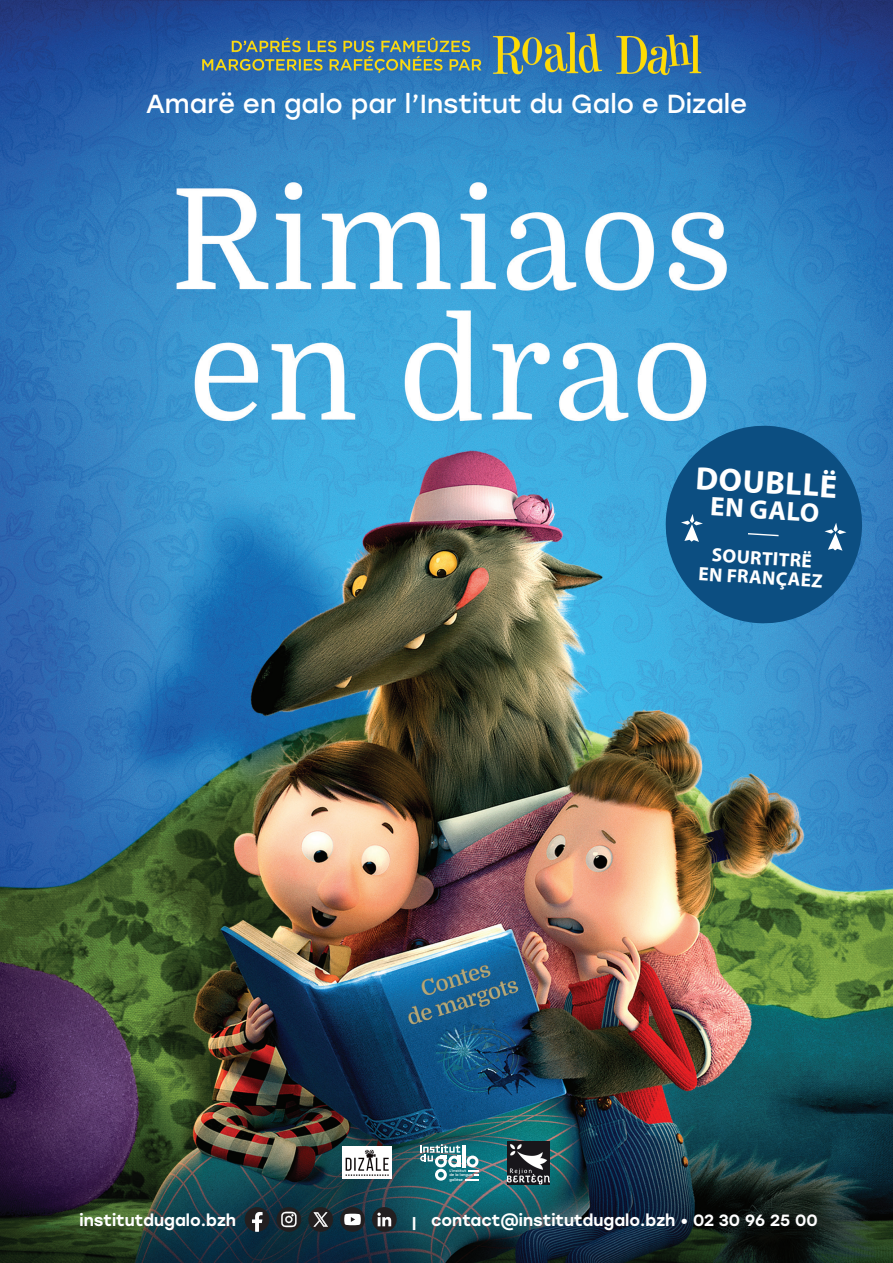
<style>
.page{position:relative;width:893px;height:1263px;background:#fff}
.page>*{position:absolute;margin:0;border:0;box-sizing:border-box;transform-origin:0 0}
.t1{font:700 32.4px "Myriad Pro";color:#fff}
.t2{font:700 26.85px "Myriad Pro";color:#fff}
.t3{font:26.1px "Stolzl";color:#fff}
.t4{font:700 19.35px/19.2px "Myriad Pro";color:#fff;text-align:center}
.t5{font:500 16.35px "Stolzl";color:#fff}
.t6{font:3.6px/4.2px "Stolzl";color:#fff}
</style>
<div class="page">
<img style="left:1px;top:1px;width:891px;height:1261px">
<svg style="left:245px;top:1207px;width:24px;height:25px"></svg>
<div style="left:340px;top:1207px;width:25px;height:25px;background:#231f20;border-radius:50%"></div>
<svg style="left:344px;top:1214px;width:17px;height:11px"></svg>
<div style="left:276px;top:1207px;width:25px;height:25px;background:#231f20;border-radius:50%"></div>
<svg style="left:281px;top:1212px;width:16px;height:15px"></svg>
<div style="left:308px;top:1207px;width:25px;height:25px;background:#231f20;border-radius:50%"></div>
<svg style="left:313px;top:1212px;width:15px;height:15px"></svg>
<div style="left:372px;top:1207px;width:25px;height:25px;background:#231f20;border-radius:50%"></div>
<svg style="left:377px;top:1212px;width:14px;height:14px"></svg>
<img style="left:507px;top:1141px;width:43px;height:43px">
<div style="left:342px;top:1146px;width:49px;height:33px;background:#fff"></div>
<img style="left:346px;top:1149px;width:42px;height:27px">
<svg style="left:420px;top:1144px;width:58px;height:37px"></svg>
<svg style="left:663px;top:423px;width:202px;height:203px;background:#1a6296"></svg>
<svg style="left:413px;top:1217px;width:2px;height:13px"></svg>
<p class="t3" style="left:146px;top:86px;width:603px">Amarë en galo par l’Institut du Galo e Dizale</p>
<p class="t1" style="left:697px;top:457px;width:143px;rotate:3deg">DOUBLLË</p>
<p class="t2" style="left:712px;top:488px;width:110px;rotate:4deg">EN GALO</p>
<p class="t4" style="left:700px;top:544px;width:126px;rotate:3deg">SOURTITRË<br>EN FRANÇAEZ</p>
<p class="t6" style="left:449px;top:1169px;width:25px">L’institut<br>de la langue gallèse</p>
<p class="t5" style="left:79px;top:1208px;width:158px">institutdugalo.bzh</p>
<p class="t5" style="left:431px;top:1208px;width:388px">contact@institutdugalo.bzh • 02 30 96 25 00</p>
</div>
